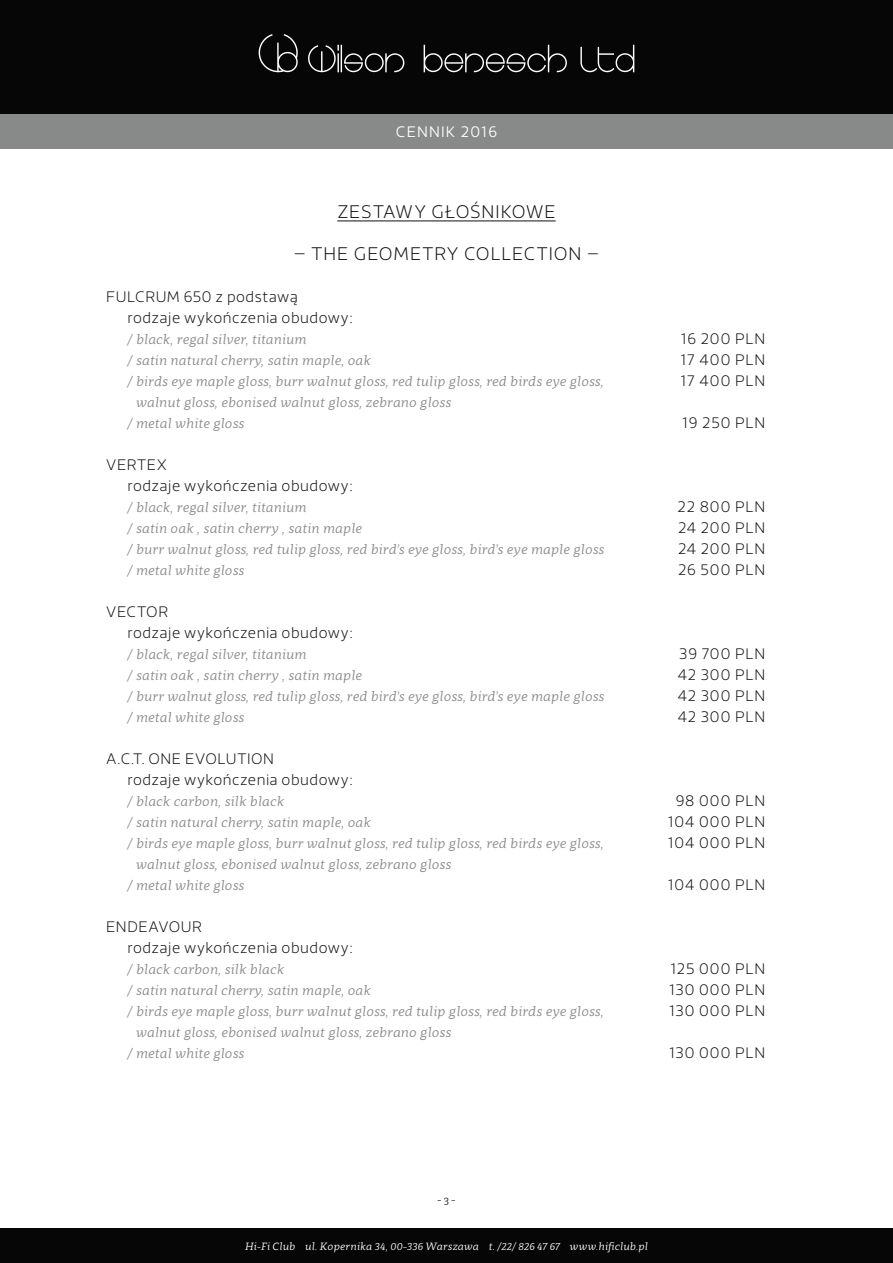
<style>
.page{position:relative;width:893px;height:1263px;background:#fff}
.page>*{position:absolute;margin:0;border:0;box-sizing:border-box;transform-origin:0 0}
.main{font:200 18px "Riona Sans";letter-spacing:.05em;color:#121212}
.main-2{font:200 15px "Riona Sans";letter-spacing:.035em;color:#121212}
.main-3{font:200 15px "Riona Sans";letter-spacing:.065em;color:#121212}
.main-4{font:200 15px "Riona Sans";letter-spacing:.06em;color:#121212}
.t1{font:300 15px "Riona Sans";letter-spacing:.075em;color:#fff}
.main-5{font:200 15px "Riona Sans";letter-spacing:.055em;color:#121212}
.main-6{font:italic 13.5px "Clavo";letter-spacing:.01em;color:#888a8a}
.t2{font:italic 10.5px "Clavo";letter-spacing:.015em;color:#fff}
.t3{font:10.5px "Clavo";color:#121212}
</style>
<div class="page">
<div style="left:0;top:0;width:893px;height:115px;background:#060606"></div>
<div style="left:0;top:115px;width:893px;height:34px;background:#888a8a"></div>
<div style="left:0;top:1229px;width:893px;height:34px;background:#060606"></div>
<hr style="left:337px;top:220px;width:219px;height:1px;background:#121212">
<svg style="left:259px;top:34px;width:375px;height:38px"></svg>
<p class="t1" style="left:396px;top:123px;width:103px">CENNIK 2016</p>
<p class="main" style="left:337px;top:201px;width:220px">ZESTAWY GŁOŚNIKOWE</p>
<p class="main" style="left:294px;top:243px;width:307px">– THE GEOMETRY COLLECTION –</p>
<p class="main-2" style="left:106px;top:287px;width:193px">FULCRUM 650 z podstawą</p>
<p class="main-2" style="left:128px;top:308px;width:227px">rodzaje wykończenia obudowy:</p>
<p class="main-6" style="left:128px;top:330px;width:181px">/ black, regal silver, titanium</p>
<p class="main-2" style="left:681px;top:329px;width:86px">16 200 PLN</p>
<p class="main-6" style="left:128px;top:351px;width:245px">/ satin natural cherry, satin maple, oak</p>
<p class="main-2" style="left:681px;top:350px;width:86px">17 400 PLN</p>
<p class="main-6" style="left:128px;top:372px;width:478px">/ birds eye maple gloss, burr walnut gloss, red tulip gloss, red birds eye gloss,</p>
<p class="main-2" style="left:681px;top:371px;width:86px">17 400 PLN</p>
<p class="main-6" style="left:136px;top:393px;width:317px">walnut gloss, ebonised walnut gloss, zebrano gloss</p>
<p class="main-6" style="left:128px;top:414px;width:118px">/ metal white gloss</p>
<p class="main-2" style="left:682px;top:413px;width:85px">19 250 PLN</p>
<p class="main-2" style="left:106px;top:455px;width:62px">VERTEX</p>
<p class="main-2" style="left:128px;top:476px;width:227px">rodzaje wykończenia obudowy:</p>
<p class="main-6" style="left:128px;top:498px;width:181px">/ black, regal silver, titanium</p>
<p class="main-2" style="left:678px;top:497px;width:89px">22 800 PLN</p>
<p class="main-6" style="left:128px;top:519px;width:236px">/ satin oak , satin cherry , satin maple</p>
<p class="main-2" style="left:678px;top:518px;width:89px">24 200 PLN</p>
<p class="main-6" style="left:128px;top:540px;width:478px">/ burr walnut gloss, red tulip gloss, red bird’s eye gloss, bird’s eye maple gloss</p>
<p class="main-2" style="left:678px;top:539px;width:89px">24 200 PLN</p>
<p class="main-6" style="left:128px;top:561px;width:118px">/ metal white gloss</p>
<p class="main-2" style="left:678px;top:560px;width:89px">26 500 PLN</p>
<p class="main-2" style="left:106px;top:602px;width:64px">VECTOR</p>
<p class="main-2" style="left:128px;top:623px;width:227px">rodzaje wykończenia obudowy:</p>
<p class="main-6" style="left:128px;top:645px;width:181px">/ black, regal silver, titanium</p>
<p class="main-2" style="left:679px;top:644px;width:88px">39 700 PLN</p>
<p class="main-6" style="left:128px;top:666px;width:236px">/ satin oak , satin cherry , satin maple</p>
<p class="main-2" style="left:678px;top:665px;width:89px">42 300 PLN</p>
<p class="main-6" style="left:128px;top:687px;width:478px">/ burr walnut gloss, red tulip gloss, red bird’s eye gloss, bird’s eye maple gloss</p>
<p class="main-2" style="left:678px;top:686px;width:89px">42 300 PLN</p>
<p class="main-6" style="left:128px;top:708px;width:118px">/ metal white gloss</p>
<p class="main-2" style="left:678px;top:707px;width:89px">42 300 PLN</p>
<p class="main-2" style="left:106px;top:749px;width:169px">A.C.T. ONE EVOLUTION</p>
<p class="main-2" style="left:128px;top:770px;width:227px">rodzaje wykończenia obudowy:</p>
<p class="main-6" style="left:128px;top:792px;width:158px">/ black carbon, silk black</p>
<p class="main-2" style="left:676px;top:791px;width:91px">98 000 PLN</p>
<p class="main-6" style="left:128px;top:813px;width:245px">/ satin natural cherry, satin maple, oak</p>
<p class="main-3" style="left:668px;top:812px;width:99px">104 000 PLN</p>
<p class="main-6" style="left:128px;top:834px;width:478px">/ birds eye maple gloss, burr walnut gloss, red tulip gloss, red birds eye gloss,</p>
<p class="main-3" style="left:668px;top:833px;width:99px">104 000 PLN</p>
<p class="main-6" style="left:136px;top:855px;width:317px">walnut gloss, ebonised walnut gloss, zebrano gloss</p>
<p class="main-6" style="left:128px;top:876px;width:118px">/ metal white gloss</p>
<p class="main-3" style="left:668px;top:875px;width:99px">104 000 PLN</p>
<p class="main-2" style="left:106px;top:917px;width:97px">ENDEAVOUR</p>
<p class="main-2" style="left:128px;top:938px;width:227px">rodzaje wykończenia obudowy:</p>
<p class="main-6" style="left:128px;top:960px;width:158px">/ black carbon, silk black</p>
<p class="main-5" style="left:670px;top:959px;width:96px">125 000 PLN</p>
<p class="main-6" style="left:128px;top:981px;width:245px">/ satin natural cherry, satin maple, oak</p>
<p class="main-4" style="left:669px;top:980px;width:98px">130 000 PLN</p>
<p class="main-6" style="left:128px;top:1002px;width:478px">/ birds eye maple gloss, burr walnut gloss, red tulip gloss, red birds eye gloss,</p>
<p class="main-4" style="left:669px;top:1001px;width:98px">130 000 PLN</p>
<p class="main-6" style="left:136px;top:1023px;width:317px">walnut gloss, ebonised walnut gloss, zebrano gloss</p>
<p class="main-6" style="left:128px;top:1044px;width:118px">/ metal white gloss</p>
<p class="main-4" style="left:669px;top:1043px;width:98px">130 000 PLN</p>
<p class="t3" style="left:438px;top:1192px;width:19px">- 3 -</p>
<p class="t2" style="left:245px;top:1239px;width:404px">Hi-Fi Club ul. Kopernika 34, 00-336 Warszawa t. /22/ 826 47 67 www.hificlub.pl</p>
</div>
